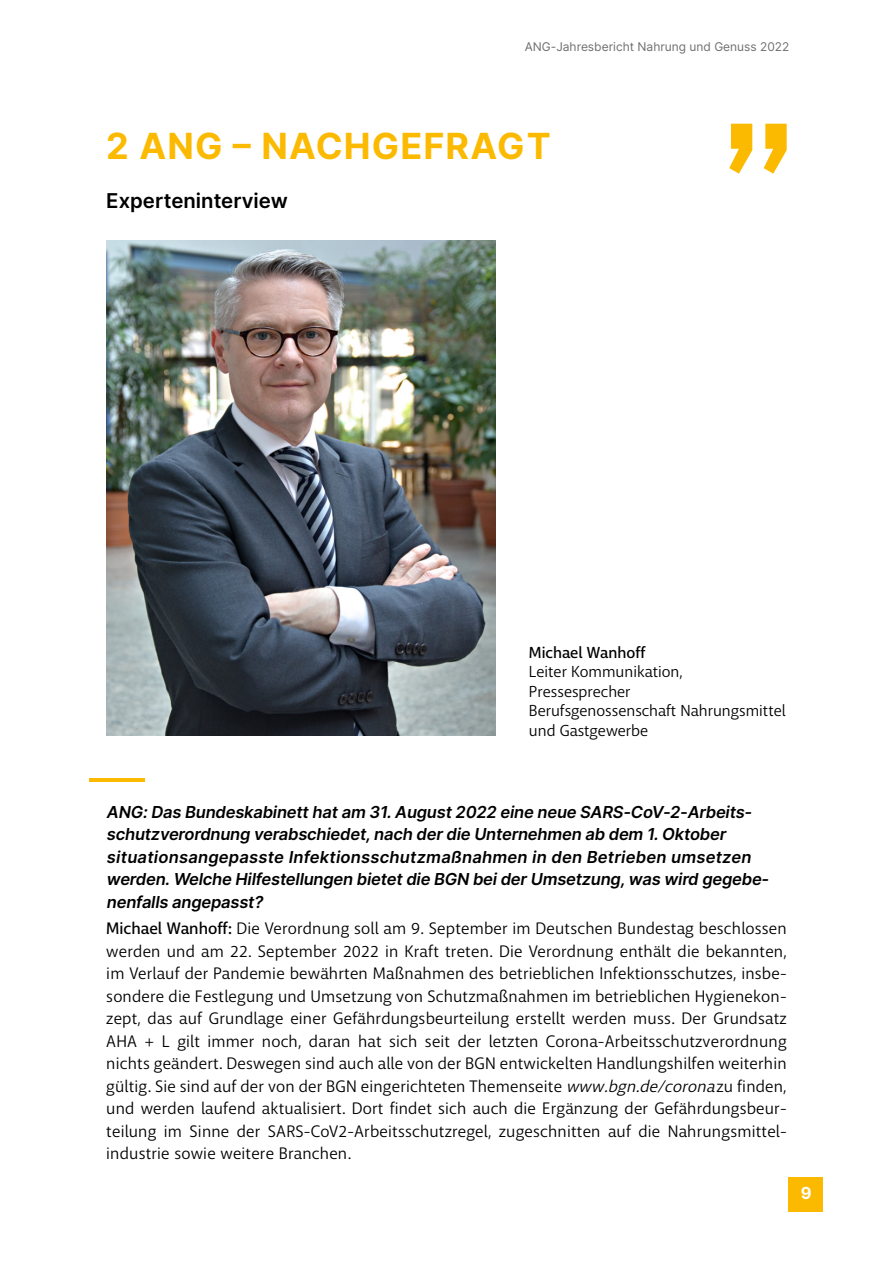
<style>
.page{position:relative;width:893px;height:1263px;background:#fff}
.page>*{position:absolute;margin:0;border:0;box-sizing:border-box;transform-origin:0 0}
.t1{font:700 36px "Inter";letter-spacing:.03em;color:#fbba00}
.t2{font:600 20.4px "Inter";color:#000}
.t3{font:16.5px/22.5px "Macha";letter-spacing:.01em;color:#000;text-align:justify}
.t4{font:italic 600 16.5px/22.5px "Inter";color:#000}
.t5{font:700 16.5px "Inter";color:#fff}
.t6{font:15.9px/19.5px "Macha";color:#000}
.t7{font:500 15.9px "Macha";color:#000}
.t8{font:12px "Inter";color:#706f6f}
.s1{font-weight:500}
.s2{font-style:italic}
</style>
<div class="page">
<div style="left:789px;top:1178px;width:34px;height:34px;background:#fbba00"></div>
<svg style="left:729px;top:124px;width:58px;height:50px"></svg>
<hr style="left:89px;top:778px;width:56px;height:4px;background:#fbba00">
<img style="left:106px;top:240px;width:389px;height:496px">
<p class="t8" style="left:525px;top:38px;width:266px">ANG-Jahresbericht Nahrung und Genuss 2022</p>
<h1 class="t1" style="left:106px;top:120px;width:446px">2 ANG – NACHGEFRAGT</h1>
<p class="t2" style="left:106px;top:186px;width:183px">Experteninterview</p>
<p class="t7" style="left:529px;top:642px;width:118px">Michael Wanhoff</p>
<p class="t6" style="left:529px;top:662px;width:258px">Leiter Kommunikation,<br>Pressesprecher<br>Berufsgenossenschaft Nahrungsmittel und Gastgewerbe</p>
<p class="t4" style="left:106px;top:800px;width:667px">ANG:Das Bundeskabinetthatam 31.August2022 eine neue SARS-CoV-2-Arbeits&shy;schutzverordnung verabschiedet,nach derdie Unternehmen ab dem 1.Oktober situationsangepasste Infektionsschutzmaßnahmen in den Betrieben umsetzen werden.Welche Hilfestellungen bietetdie BGN beiderUmsetzung,was wird gegebe&shy;nenfalls angepasst?</p>
<p class="t3" style="left:106px;top:918px;width:682px"><span class="s1">Michael Wanhoff:</span> Die Verordnung soll am 9. September im Deutschen Bundestag beschlossen werden und am 22. September 2022 in Kraft treten. Die Verordnung enthält die bekannten, im Verlauf der Pandemie bewährten Maßnahmen des betrieblichen Infektionsschutzes, insbe&shy;sondere die Festlegung und Umsetzung von Schutzmaßnahmen im betrieblichen Hygienekon&shy;zept, das auf Grundlage einer Gefährdungsbeurteilung erstellt werden muss. Der Grundsatz AHA + L gilt immer noch, daran hat sich seit der letzten Corona-Arbeitsschutzverordnung nichts geändert. Deswegen sind auch alle von der BGN entwickelten Handlungshilfen weiterhin gültig. Sie sind auf der von der BGN eingerichteten Themenseite <span class="s2">www.bgn.de/corona</span> zu finden, und werden laufend aktualisiert. Dort findet sich auch die Ergänzung der Gefährdungsbeur&shy;teilung im Sinne der SARS-CoV2-Arbeitsschutzregel, zugeschnitten auf die Nahrungsmittel&shy;industrie sowie weitere Branchen.</p>
<p class="t5" style="left:801px;top:1181px;width:12px">9</p>
</div>
